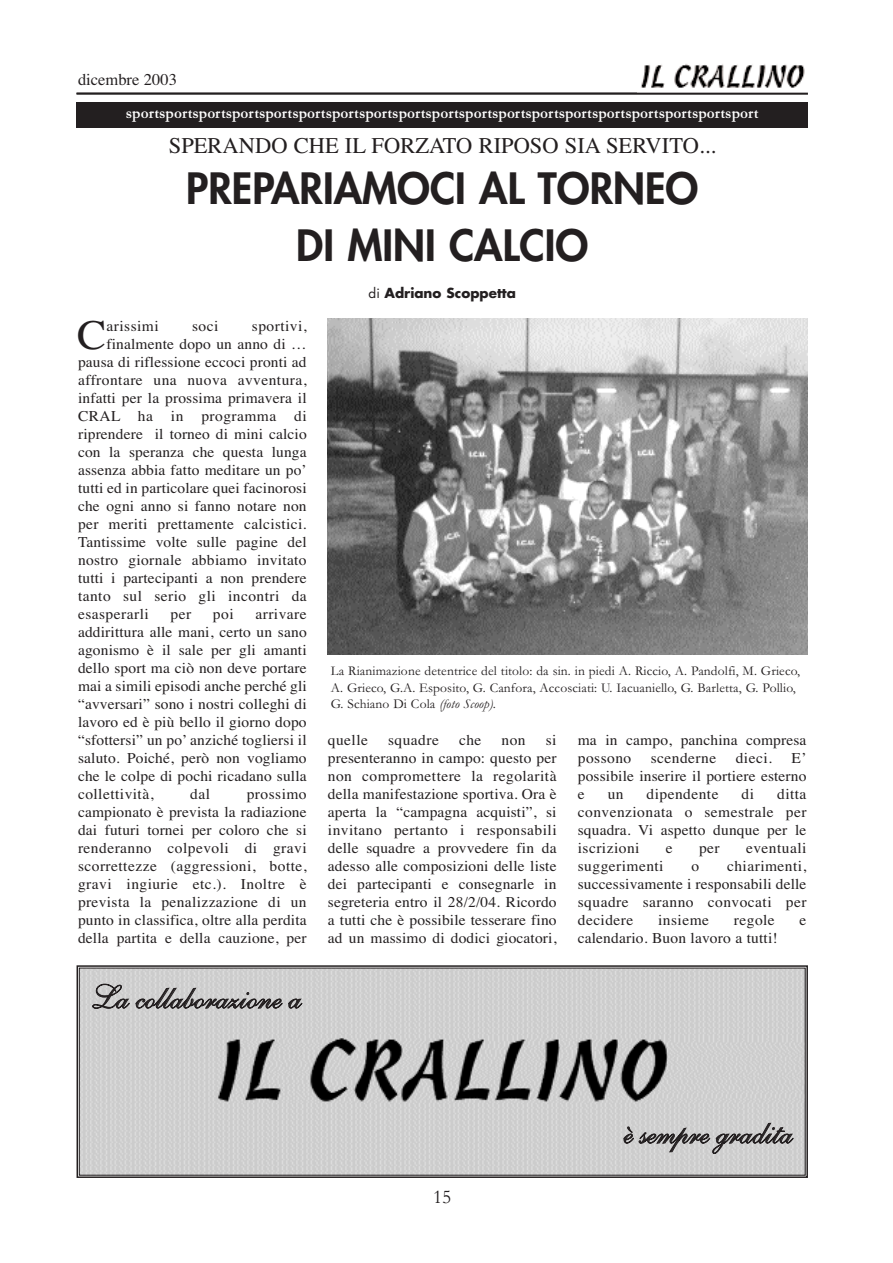
<style>
.page{position:relative;width:893px;height:1263px;background:#fff}
.page>*{position:absolute;margin:0;border:0;box-sizing:border-box;transform-origin:0 0}
.t1{font:42.15px "Times";color:#231f20}
.t2{font:800 42px/57.3px "Futura";color:#231f20;text-align:center}
.t3{font:33px "Shelley Allegro Script";color:#231f20}
.t4{font:22.5px "Times";color:#231f20}
.t5{font:19.5px "Garamond";color:#231f20}
.t6{font:16.5px "Times";color:#231f20}
.t7{font:700 15.75px "Garamond";color:#fff}
.t8{font:15px/18px "Times";letter-spacing:.01em;color:#231f20;text-align:justify}
.t9{font:15px "Times";letter-spacing:.03em;color:#231f20}
.t10{font:13.5px/16.5px "Garamond";letter-spacing:.01em;color:#231f20}
.t11{font:700 13.5px "Futura";color:#231f20}
.s1{font-weight:400}
.s2{font-style:italic}
</style>
<div class="page">
<svg style="left:638px;top:64px;width:170px;height:29px"></svg>
<hr style="left:77px;top:93px;width:731px;height:1px;background:#231f20">
<div style="left:77px;top:102px;width:731px;height:26px;background:#231f20"></div>
<img style="left:327px;top:319px;width:481px;height:336px">
<img style="left:81px;top:970px;width:722px;height:203px">
<div style="left:77px;top:965px;width:731px;height:213px;border:2px solid #231f20"></div>
<p class="t6" style="left:78px;top:69px;width:100px">dicembre 2003</p>
<p class="t7" style="left:126px;top:103px;width:634px">sportsportsportsportsportsportsportsportsportsportsportsportsportsportsportsportsportsportsport</p>
<h3 class="t4" style="left:169px;top:132px;width:548px">SPERANDO CHE IL FORZATO RIPOSO SIA SERVITO...</h3>
<h2 class="t2" style="left:186px;top:163px;width:514px">PREPARIAMOCI AL TORNEO<br>DI MINI CALCIO</h2>
<p class="t11" style="left:369px;top:286px;width:149px"><span class="s1">di</span> Adriano Scoppetta</p>
<h1 class="t1" style="left:77px;top:310px;width:30px">C</h1>
<p class="t9" style="left:107px;top:317px;width:54px">arissimi</p>
<p class="t8" style="left:192px;top:317px;width:28px">soci</p>
<p class="t9" style="left:252px;top:317px;width:56px">sportivi,</p>
<p class="t8" style="left:107px;top:335px;width:202px">finalmente dopo un anno di …</p>
<p class="t8" style="left:78px;top:353px;width:230px">pausa di riflessione eccoci pronti ad</p>
<p class="t9" style="left:78px;top:371px;width:230px">affrontare una nuova avventura,</p>
<p class="t8" style="left:78px;top:389px;width:230px">infatti per la prossima primavera il</p>
<p class="t9" style="left:78px;top:407px;width:230px">CRAL ha in programma di</p>
<p class="t8" style="left:78px;top:425px;width:230px">riprendere il torneo di mini calcio</p>
<p class="t8" style="left:78px;top:443px;width:230px">con la speranza che questa lunga</p>
<p class="t8" style="left:78px;top:461px;width:230px">assenza abbia fatto meditare un po’</p>
<p class="t8" style="left:78px;top:479px;width:230px">tutti ed in particolare quei facinorosi</p>
<p class="t8" style="left:78px;top:497px;width:230px">che ogni anno si fanno notare non</p>
<p class="t8" style="left:78px;top:515px;width:230px">per meriti prettamente calcistici.</p>
<p class="t8" style="left:78px;top:533px;width:230px">Tantissime volte sulle pagine del</p>
<p class="t8" style="left:78px;top:551px;width:230px">nostro giornale abbiamo invitato</p>
<p class="t8" style="left:78px;top:569px;width:230px">tutti i partecipanti a non prendere</p>
<p class="t9" style="left:78px;top:587px;width:230px">tanto sul serio gli incontri da</p>
<p class="t9" style="left:78px;top:605px;width:72px">esasperarli</p>
<p class="t8" style="left:171px;top:605px;width:22px">per</p>
<p class="t8" style="left:213px;top:605px;width:22px">poi</p>
<p class="t8" style="left:78px;top:605px;width:230px;text-indent:177px">arrivare addirittura alle mani, certo un sano agonismo è il sale per gli amanti dello sport ma ciò non deve portare mai a simili episodi anche perché gli “avversari” sono i nostri colleghi di lavoro ed è più bello il giorno dopo “sfottersi” un po’ anziché togliersi il saluto. Poiché, però non vogliamo che le colpe di pochi ricadano sulla collettività,</p>
<p class="t8" style="left:190px;top:785px;width:21px">dal</p>
<p class="t8" style="left:78px;top:785px;width:230px;text-indent:169px">prossimo campionato è prevista la radiazione dai futuri tornei per coloro che si renderanno colpevoli di gravi scorrettezze (aggressioni, botte, gravi ingiurie etc.). Inoltre è prevista la penalizzazione di un punto in classifica, oltre alla perdita della partita e della cauzione, per</p>
<h3 class="t3" style="left:92px;top:985px;width:211px">La collaborazione a</h3>
<p class="t10" style="left:331px;top:662px;width:471px">La Rianimazione detentrice del titolo: da sin. in piedi A. Riccio, A. Pandolfi, M. Grieco,<br>A. Grieco, G.A. Esposito, G. Canfora, Accosciati: U. Iacuaniello, G. Barletta, G. Pollio,<br>G. Schiano Di Cola <span class="s2">(foto Scoop).</span></p>
<p class="t8" style="left:328px;top:731px;width:42px">quelle</p>
<p class="t9" style="left:388px;top:731px;width:52px">squadre</p>
<p class="t8" style="left:459px;top:731px;width:24px">che</p>
<p class="t8" style="left:502px;top:731px;width:26px">non</p>
<p class="t8" style="left:328px;top:731px;width:230px;text-indent:218px">si presenteranno in campo: questo per non compromettere la regolarità della manifestazione sportiva. Ora è aperta la “campagna acquisti”, si invitano pertanto i responsabili delle squadre a provvedere fin da adesso alle composizioni delle liste dei partecipanti e consegnarle in segreteria entro il 28/2/04. Ricordo a tutti che è possibile tesserare fino ad un massimo di dodici giocatori,</p>
<p class="t8" style="left:578px;top:731px;width:230px">ma in campo, panchina compresa possono</p>
<p class="t9" style="left:651px;top:749px;width:67px">scenderne</p>
<p class="t8" style="left:736px;top:749px;width:38px">dieci.</p>
<p class="t8" style="left:578px;top:749px;width:230px;text-indent:214px">E’ possibile inserire il portiere esterno e</p>
<p class="t8" style="left:578px;top:785px;width:230px;text-indent:199px">ditta convenzionata o semestrale per squadra. Vi aspetto dunque per le iscrizioni</p>
<p class="t8" style="left:608px;top:785px;width:17px">un</p>
<p class="t9" style="left:647px;top:785px;width:73px">dipendente</p>
<p class="t8" style="left:742px;top:785px;width:14px">di</p>
<p class="t8" style="left:666px;top:839px;width:8px">e</p>
<p class="t8" style="left:699px;top:839px;width:22px">per</p>
<p class="t9" style="left:746px;top:839px;width:62px">eventuali</p>
<p class="t8" style="left:578px;top:857px;width:230px;text-indent:149px">chiarimenti, successivamente i responsabili delle squadre saranno convocati per decidere</p>
<p class="t9" style="left:578px;top:857px;width:87px">suggerimenti</p>
<p class="t8" style="left:691px;top:857px;width:9px">o</p>
<p class="t9" style="left:658px;top:911px;width:52px">insieme</p>
<p class="t8" style="left:734px;top:911px;width:42px">regole</p>
<p class="t8" style="left:800px;top:911px;width:8px">e</p>
<p class="t8" style="left:578px;top:929px;width:201px">calendario. Buon lavoro a tutti!</p>
<h3 class="t5" style="left:433px;top:1185px;width:20px">15</h3>
<h3 class="t3" style="left:624px;top:1120px;width:170px">è sempre gradita</h3>
</div>
